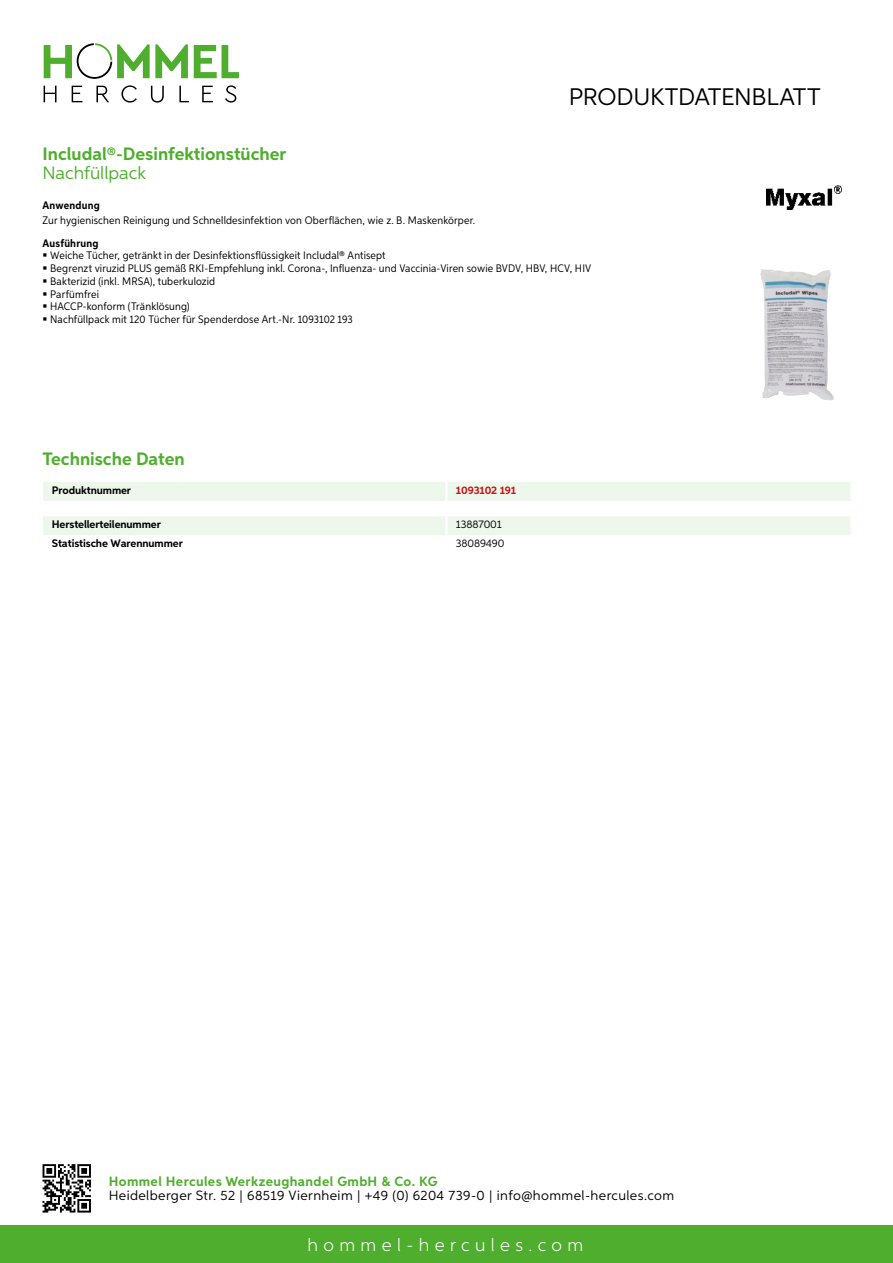
<style>
.page{position:relative;width:893px;height:1263px;background:#fff}
.page>*{position:absolute;margin:0;border:0;box-sizing:border-box;transform-origin:0 0}
.t1{font:24px "Aspira";letter-spacing:-.01em;color:#000}
.t2{font:700 18px "Aspira";color:#50ae2f}
.t3{font:300 18px "Aspira";letter-spacing:.3em;color:#fff}
.t4{font:18px "Aspira";color:#50ae2f}
.t5{font:13.5px "Aspira";letter-spacing:.03em;color:#000}
.t6{font:700 13.5px "Aspira";letter-spacing:.03em;color:#50ae2f}
.t7{font:10.95px/12.8px "Aspira Nar";letter-spacing:.015em;color:#000}
.t8{font:700 10.95px "Aspira";letter-spacing:-.01em;color:#000}
.t9{font:700 10.95px "Aspira Nar";letter-spacing:.02em;color:#000}
.t10{font:10.95px "Aspira";letter-spacing:-.01em;color:#000}
.t11{font:700 10.95px "Aspira";letter-spacing:-.01em;color:#cd1013}
</style>
<div class="page">
<div style="left:0;top:1226px;width:893px;height:37px;background:#50ae2f"></div>
<svg style="left:43px;top:1164px;width:48px;height:48px"></svg>
<svg style="left:194px;top:45px;width:45px;height:33px"></svg>
<svg style="left:44px;top:43px;width:144px;height:36px"></svg>
<svg style="left:44px;top:86px;width:13px;height:16px"></svg>
<svg style="left:72px;top:86px;width:10px;height:16px"></svg>
<svg style="left:96px;top:86px;width:13px;height:16px"></svg>
<svg style="left:121px;top:85px;width:16px;height:18px"></svg>
<svg style="left:151px;top:86px;width:13px;height:17px"></svg>
<svg style="left:179px;top:86px;width:10px;height:16px"></svg>
<svg style="left:202px;top:86px;width:11px;height:16px"></svg>
<svg style="left:225px;top:85px;width:11px;height:18px"></svg>
<div style="left:43px;top:482px;width:807px;height:19px;background:#eef7eb"></div>
<hr style="left:445px;top:482px;width:3px;height:19px;background:#fff">
<div style="left:43px;top:516px;width:807px;height:19px;background:#eef7eb"></div>
<img style="left:760px;top:269px;width:74px;height:131px">
<img style="left:766px;top:185px;width:76px;height:24px">
<h1 class="t1" style="left:569px;top:82px;width:253px">Produktdatenblatt</h1>
<h2 class="t2" style="left:43px;top:142px;width:245px">Includal®-Desinfektionstücher</h2>
<h2 class="t4" style="left:43px;top:162px;width:105px">Nachfüllpack</h2>
<p class="t9" style="left:43px;top:199px;width:59px">Anwendung</p>
<p class="t7" style="left:43px;top:214px;width:434px">Zur hygienischen Reinigung und Schnelldesinfektion von Oberflächen, wie z. B. Maskenkörper.</p>
<p class="t9" style="left:43px;top:236px;width:58px">Ausführung</p>
<p class="t7" style="left:50px;top:249px;width:542px">Weiche Tücher, getränkt in der Desinfektionsflüssigkeit Includal® Antisept<br>Begrenzt viruzid PLUS gemäß RKI-Empfehlung inkl. Corona-, Influenza- und Vaccinia-Viren sowie BVDV, HBV, HCV, HIV Bakterizid (inkl. MRSA), tuberkulozid<br>Parfümfrei<br>HACCP-konform (Tränklösung)<br>Nachfüllpack mit 120 Tücher für Spenderdose Art.-Nr. 1093102 193</p>
<h2 class="t2" style="left:43px;top:448px;width:144px">Technische Daten</h2>
<p class="t8" style="left:52px;top:483px;width:81px">Produktnummer</p>
<p class="t11" style="left:456px;top:483px;width:62px">1093102 191</p>
<p class="t8" style="left:52px;top:518px;width:111px">Herstellerteilenummer</p>
<p class="t10" style="left:456px;top:518px;width:47px">13887001</p>
<p class="t8" style="left:52px;top:537px;width:132px">Statistische Warennummer</p>
<p class="t10" style="left:456px;top:537px;width:50px">38089490</p>
<p class="t6" style="left:109px;top:1172px;width:330px">Hommel Hercules Werkzeughandel GmbH &amp; Co. KG</p>
<p class="t5" style="left:109px;top:1187px;width:567px">Heidelberger Str. 52 | 68519 Viernheim | +49 (0) 6204 739-0 | info@hommel-hercules.com</p>
<h2 class="t3" style="left:307px;top:1234px;width:277px">hommel-hercules.com</h2>
</div>
